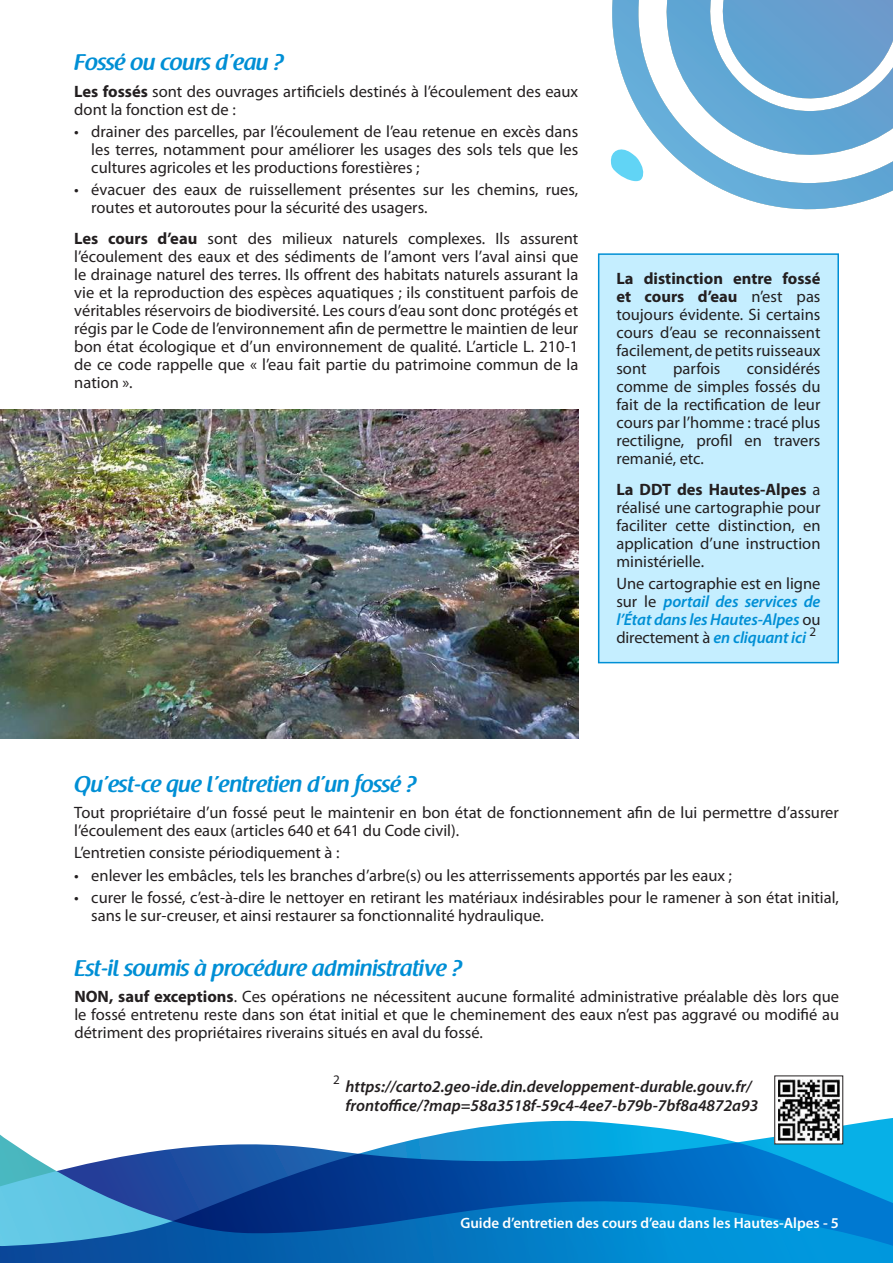
<style>
.page{position:relative;width:893px;height:1263px;background:#fff}
.page>*{position:absolute;margin:0;border:0;box-sizing:border-box;transform-origin:0 0}
.t1{font:600 22.5px "Raspoutine";color:#008fd5}
.t2{font:16.5px/18px "Myriad Pro";color:#231f20;text-align:justify}
.t3{font:italic 600 16.5px/19.8px "Myriad Pro";color:#231f20}
.t4{font:italic 600 16.5px/18px "Myriad Pro";letter-spacing:-.01em;color:#008fd5;text-align:justify}
.t5{font:600 15px "Myriad Pro";color:#fff}
.t6{font:13.05px "Myriad Pro";color:#231f20}
.s1{font-weight:700}
.s2{font-weight:400;font-style:normal;color:#231f20}
</style>
<div class="page">
<svg style="left:0;top:1119px;width:893px;height:144px;background:#2e86c5"></svg>
<div style="left:599px;top:254px;width:239px;height:409px;background:#c5eeff"></div>
<div style="left:598px;top:253px;width:241px;height:410px;border:2px solid #008fd5"></div>
<img style="left:0;top:409px;width:578px;height:329px">
<svg style="left:610px;top:0;width:283px;height:210px"></svg>
<svg style="left:776px;top:1079px;width:65px;height:63px"></svg>
<img style="left:778px;top:1079px;width:61px;height:61px">
<h1 class="t1" style="left:74px;top:50px;width:211px">Fossé ou cours d’eau ?</h1>
<p class="t2" style="left:74px;top:82px;width:505px"><span class="s1">Les fossés</span> sont des ouvrages artificiels destinés à l’écoulement des eaux dont la fonction est de :</p>
<p class="t2" style="left:91px;top:122px;width:488px;text-indent:-17px">• drainer des parcelles, par l’écoulement de l’eau retenue en excès dans les terres, notamment pour améliorer les usages des sols tels que les cultures agricoles et les productions forestières ;</p>
<p class="t2" style="left:91px;top:181px;width:488px;text-indent:-17px">• évacuer des eaux de ruissellement présentes sur les chemins, rues, routes et autoroutes pour la sécurité des usagers.</p>
<p class="t2" style="left:74px;top:229px;width:506px"><span class="s1">Les cours d’eau</span> sont des milieux naturels complexes. Ils assurent l’écoulement des eaux et des sédiments de l’amont vers l’aval ainsi que le drainage naturel des terres. Ils offrent des habitats naturels assurant la vie et la reproduction des espèces aquatiques ; ils constituent parfois de véritables réservoirs de biodiversité. Les cours d’eau sont donc protégés et régis par le Code de l’environnement afin de permettre le maintien de leur bon état écologique et d’un environnement de qualité. L’article L. 210-1 de ce code rappelle que « l’eau fait partie du patrimoine commun de la nation ».</p>
<p class="t2" style="left:616px;top:269px;width:206px"><span class="s1">La distinction entre fossé et cours d’eau</span> n’est pas toujours évidente. Si certains cours d’eau se reconnaissent facilement, de petits ruisseaux sont</p>
<p class="t2" style="left:673px;top:359px;width:49px">parfois</p>
<p class="t2" style="left:616px;top:359px;width:206px;text-indent:130px">considérés comme de simples fossés du fait de la rectification de leur cours par l’homme : tracé plus rectiligne, profil en travers remanié, etc.</p>
<p class="t2" style="left:616px;top:480px;width:206px"><span class="s1">La DDT des Hautes-Alpes</span> a réalisé une cartographie pour faciliter cette distinction, en application d’une instruction ministérielle.</p>
<p class="t4" style="left:616px;top:574px;width:206px"><span class="s2">Une cartographie est en ligne sur le</span> portail des services de l’État dans les Hautes-Alpes <span class="s2">ou directement à</span> en cliquant ici</p>
<p class="t6" style="left:809px;top:623px;width:8px">2</p>
<h1 class="t1" style="left:74px;top:771px;width:343px">Qu’est-ce que l’entretien d’un fossé ?</h1>
<p class="t2" style="left:74px;top:803px;width:766px">Tout propriétaire d’un fossé peut le maintenir en bon état de fonctionnement afin de lui permettre d’assurer l’écoulement des eaux (articles 640 et 641 du Code civil).</p>
<p class="t2" style="left:74px;top:843px;width:267px">L’entretien consiste périodiquement à :</p>
<p class="t2" style="left:74px;top:866px;width:659px">• enlever les embâcles, tels les branches d’arbre(s) ou les atterrissements apportés par les eaux ;</p>
<p class="t2" style="left:91px;top:888px;width:749px;text-indent:-17px">• curer le fossé, c’est-à-dire le nettoyer en retirant les matériaux indésirables pour le ramener à son état initial, sans le sur-creuser, et ainsi restaurer sa fonctionnalité hydraulique.</p>
<h1 class="t1" style="left:74px;top:955px;width:389px">Est-il soumis à procédure administrative ?</h1>
<p class="t2" style="left:74px;top:987px;width:766px"><span class="s1">NON, sauf exceptions</span>. Ces opérations ne nécessitent aucune formalité administrative préalable dès lors que le fossé entretenu reste dans son état initial et que le cheminement des eaux n’est pas aggravé ou modifié au détriment des propriétaires riverains situés en aval du fossé.</p>
<p class="t6" style="left:333px;top:1072px;width:8px">2</p>
<p class="t3" style="left:345px;top:1076px;width:414px">https://carto2.geo-ide.din.developpement-durable.gouv.fr/ frontoffice/?map=58a3518f-59c4-4ee7-b79b-7bf8a4872a93</p>
<p class="t5" style="left:460px;top:1213px;width:380px">Guide d’entretien des cours d’eau dans les Hautes-Alpes - 5</p>
</div>
